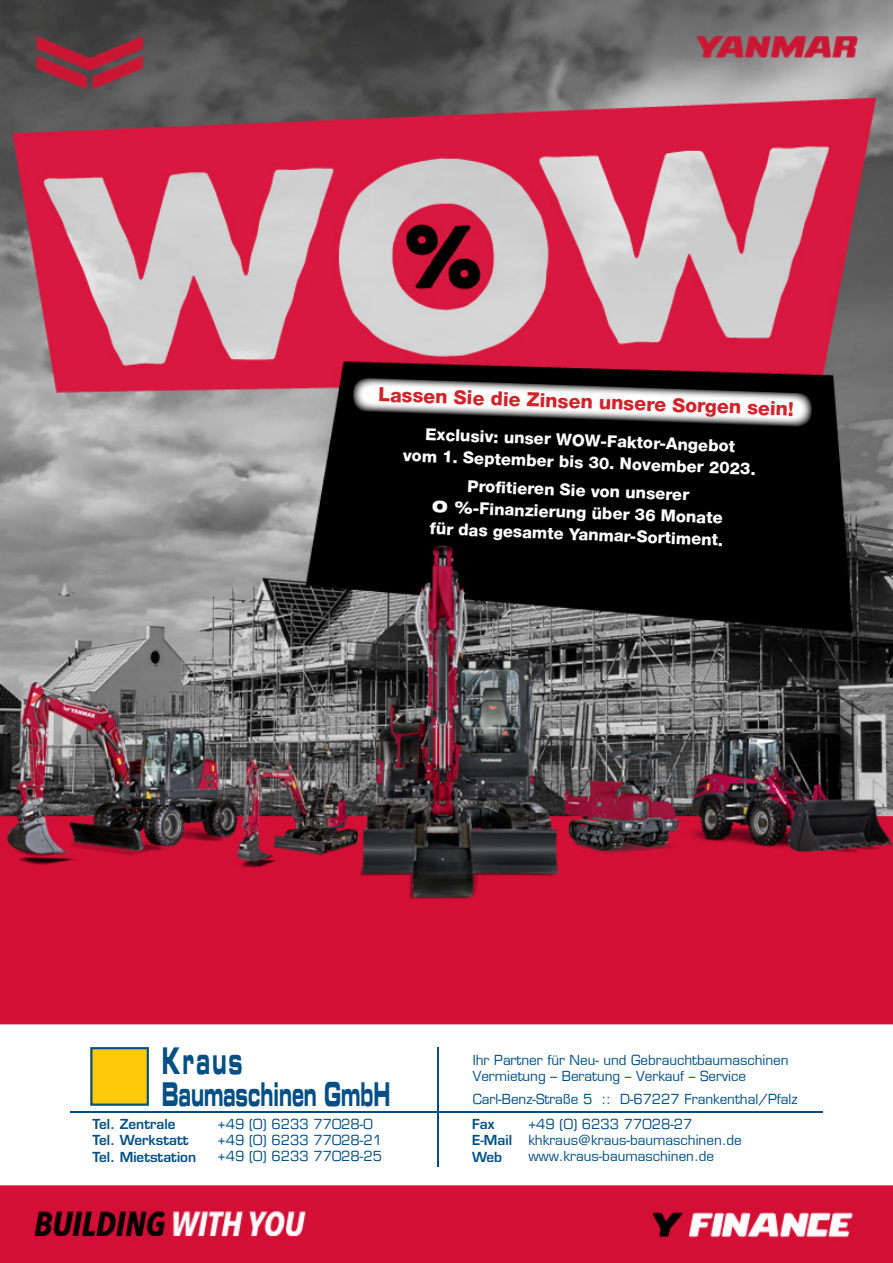
<style>
.page{position:relative;width:893px;height:1263px;background:#fff}
.page>*{position:absolute;margin:0;border:0;box-sizing:border-box;transform-origin:0 0}
.t1{font:36.15px "Eurostile Bold Extended Two";letter-spacing:.11em;color:#014f84;scale:.5 1}
.t2{font:32.25px "Eurostile Bold Extended Two";color:#014f84;scale:.5 1}
.t3{font:800 19.5px "Helvetica Neue";color:#d1232a}
.t4{font:800 16.5px "Helvetica Neue";color:#fff}
.t5{font:13.5px "Eurostile";letter-spacing:-.005em;color:#014f84}
.t6{font:600 13.5px "Eurostile";color:#014f84}
.s1{font-weight:900;font-stretch:expanded}
</style>
<div class="page">
<img style="left:0;top:0;width:893px;height:1263px">
<svg style="left:352px;top:377px;width:461px;height:51px"></svg>
<div style="left:90px;top:1047px;width:59px;height:59px;background:#feca0a"></div>
<div style="left:90px;top:1047px;width:59px;height:59px;border:2px solid #014f84"></div>
<hr style="left:437px;top:1047px;width:1px;height:119px;background:#014f84">
<hr style="left:70px;top:1111px;width:753px;height:1px;background:#014f84">
<p class="t3" style="left:379px;top:383px;width:417px;rotate:2deg">Lassen Sie die Zinsen unsere Sorgen sein!</p>
<p class="t4" style="left:426px;top:425px;width:311px;rotate:2deg">Exclusiv: unser WOW-Faktor-Angebot</p>
<p class="t4" style="left:403px;top:446px;width:355px;rotate:2deg">vom 1. September bis 30. November 2023.</p>
<p class="t4" style="left:468px;top:476px;width:224px;rotate:2deg">Profi tieren Sie von unserer</p>
<p class="t4" style="left:432px;top:497px;width:292px;rotate:2deg"><span class="s1">0 %</span>-Finanzierung über 36 Monate</p>
<p class="t4" style="left:430px;top:519px;width:295px;rotate:2deg">für das gesamte Yanmar-Sortiment.</p>
<p class="t1" style="left:162px;top:1035px;width:163px">Kraus</p>
<p class="t2" style="left:162px;top:1071px;width:459px">Baumaschinen GmbH</p>
<p class="t6" style="left:92px;top:1116px;width:85px">Tel. Zentrale</p>
<p class="t6" style="left:92px;top:1132px;width:98px">Tel. Werkstatt</p>
<p class="t6" style="left:92px;top:1148px;width:105px">Tel. Mietstation</p>
<p class="t5" style="left:218px;top:1115px;width:156px">+49 (0) 6233 77028-0</p>
<p class="t5" style="left:218px;top:1132px;width:166px">+49 (0) 6233 77028-21</p>
<p class="t5" style="left:218px;top:1148px;width:166px">+49 (0) 6233 77028-25</p>
<p class="t5" style="left:473px;top:1052px;width:317px">Ihr Partner für Neu- und Gebrauchtbaumaschinen</p>
<p class="t5" style="left:473px;top:1068px;width:275px">Vermietung – Beratung – Verkauf – Service</p>
<p class="t5" style="left:473px;top:1091px;width:326px">Carl-Benz-Straße 5 :: D-67227 Frankenthal/Pfalz</p>
<p class="t6" style="left:472px;top:1116px;width:24px">Fax</p>
<p class="t6" style="left:472px;top:1132px;width:42px">E-Mail</p>
<p class="t6" style="left:472px;top:1148px;width:32px">Web</p>
<p class="t5" style="left:528px;top:1115px;width:166px">+49 (0) 6233 77028-27</p>
<p class="t5" style="left:528px;top:1132px;width:215px">khkraus@kraus-baumaschinen.de</p>
<p class="t5" style="left:528px;top:1148px;width:187px">www.kraus-baumaschinen.de</p>
</div>
